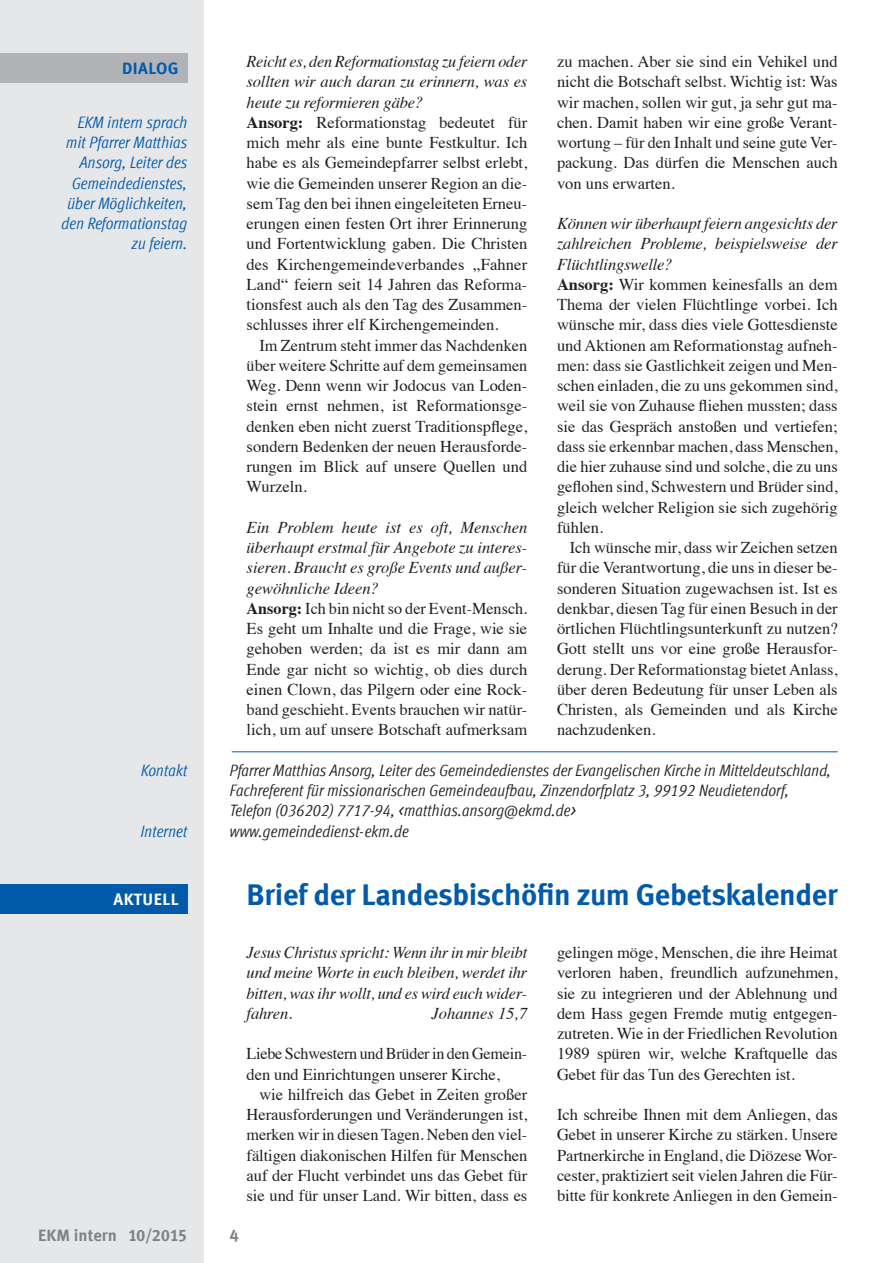
<style>
.page{position:relative;width:893px;height:1263px;background:#fff}
.page>*{position:absolute;margin:0;border:0;box-sizing:border-box;transform-origin:0 0}
.t1{font:700 30px "Meta Offc";letter-spacing:-.015em;color:#015aaa}
.t2{font:16.5px/20.2px "Times";color:#231f20;text-align:justify}
.t3{font:italic 16.5px/20.2px "Times";letter-spacing:-.01em;color:#231f20;text-align:justify}
.t4{font:italic condensed 16.5px/20.2px "Meta Offc";letter-spacing:-.005em;color:#231f20}
.t5{font:italic condensed 16.5px/20.2px "Meta Offc";letter-spacing:-.005em;color:#015aaa;text-align:right}
.t6{font:700 16.5px "Meta Offc";color:#808285}
.t7{font:700 16.5px "Meta Offc";letter-spacing:.025em;color:#fff}
.t8{font:700 16.5px "Meta Offc";letter-spacing:.025em;color:#015aaa}
.s1{font-weight:700}
.s2{font-style:italic}
</style>
<div class="page">
<div style="left:0;top:0;width:204px;height:1263px;background:#e6e7e9"></div>
<div style="left:0;top:53px;width:187px;height:30px;background:#b2b3b7"></div>
<hr style="left:232px;top:751px;width:606px;height:1px;background:#015aaa">
<div style="left:0;top:884px;width:187px;height:30px;background:#015aaa"></div>
<p class="t8" style="left:122px;top:59px;width:58px">DIALOG</p>
<p class="t3" style="left:247px;top:50px;width:282px">Reicht es, den Reformationstag zu feiern oder</p>
<p class="t3" style="left:247px;top:71px;width:282px">sollten wir auch daran zu erinnern, was es</p>
<p class="t3" style="left:247px;top:91px;width:178px">heute zu reformieren gäbe?</p>
<p class="t2" style="left:247px;top:111px;width:282px"><span class="s1">Ansorg:</span> Reformationstag bedeutet für</p>
<p class="t2" style="left:247px;top:131px;width:282px">mich mehr als eine bunte Festkultur. Ich</p>
<p class="t2" style="left:247px;top:151px;width:282px">habe es als Gemeindepfarrer selbst erlebt,</p>
<p class="t2" style="left:247px;top:171px;width:282px">wie die Gemeinden unserer Region an die-</p>
<p class="t2" style="left:247px;top:192px;width:282px">sem Tag den bei ihnen eingeleiteten Erneu-</p>
<p class="t2" style="left:247px;top:212px;width:282px">erungen einen festen Ort ihrer Erinnerung</p>
<p class="t2" style="left:247px;top:232px;width:282px">und Fortentwicklung gaben. Die Christen</p>
<p class="t2" style="left:247px;top:252px;width:282px">des Kirchengemeindeverbandes „Fahner</p>
<p class="t2" style="left:247px;top:273px;width:282px">Land“ feiern seit 14 Jahren das Reforma-</p>
<p class="t2" style="left:247px;top:293px;width:282px">tionsfest auch als den Tag des Zusammen-</p>
<p class="t2" style="left:247px;top:313px;width:254px">schlusses ihrer elf Kirchengemeinden.</p>
<p class="t2" style="left:259px;top:333px;width:269px">Im Zentrum steht immer das Nachdenken</p>
<p class="t2" style="left:247px;top:354px;width:282px">über weitere Schritte auf dem gemeinsamen</p>
<p class="t2" style="left:247px;top:374px;width:282px">Weg. Denn wenn wir Jodocus van Loden-</p>
<p class="t2" style="left:247px;top:394px;width:282px">stein ernst nehmen, ist Reformationsge-</p>
<p class="t2" style="left:247px;top:414px;width:282px">denken eben nicht zuerst Traditionspflege,</p>
<p class="t2" style="left:247px;top:435px;width:282px">sondern Bedenken der neuen Herausforde-</p>
<p class="t2" style="left:247px;top:455px;width:282px">rungen im Blick auf unsere Quellen und</p>
<p class="t2" style="left:247px;top:475px;width:62px">Wurzeln.</p>
<p class="t2" style="left:247px;top:516px;width:282px;text-align:left"><span class="s2">Ein Problem heute ist es oft, Menschen überhaupt erstmal für Angebote zu interes&shy;sieren. Braucht es große Events und außer&shy;gewöhnliche Ideen?<br></span><span class="s1">Ansorg:</span> Ich bin nicht so der Event-Mensch.<br>Es geht um Inhalte und die Frage, wie sie gehoben werden; da ist es mir dann am Ende gar nicht so wichtig, ob dies durch einen Clown, das Pilgern oder eine Rock&shy;band geschieht. Events brauchen wir natür&shy;lich, um auf unsere Botschaft aufmerksam</p>
<p class="t5" style="left:61px;top:112px;width:128px">EKM intern sprach mit Pfarrer Matthias<br>Ansorg, Leiter des<br>Gemeindedienstes, über Möglichkeiten, den Reformationstag zu feiern.</p>
<p class="t2" style="left:557px;top:50px;width:282px">zu machen. Aber sie sind ein Vehikel und nicht die Botschaft selbst. Wichtig ist: Was wir machen, sollen wir gut, ja sehr gut ma&shy;chen. Damit haben wir eine große Verant&shy;wortung – für den Inhalt und seine gute Ver&shy;packung. Das dürfen die Menschen auch von uns erwarten.</p>
<p class="t3" style="left:557px;top:212px;width:282px">Können wir überhaupt feiern angesichts der</p>
<p class="t3" style="left:557px;top:233px;width:282px">zahlreichen Probleme, beispielsweise der</p>
<p class="t3" style="left:557px;top:253px;width:117px">Flüchtlingswelle?</p>
<p class="t2" style="left:557px;top:273px;width:282px"><span class="s1">Ansorg:</span> Wir kommen keinesfalls an dem</p>
<p class="t2" style="left:557px;top:293px;width:282px">Thema der vielen Flüchtlinge vorbei. Ich</p>
<p class="t2" style="left:557px;top:313px;width:282px">wünsche mir, dass dies viele Gottesdienste</p>
<p class="t2" style="left:557px;top:333px;width:282px">und Aktionen am Reformationstag aufneh-</p>
<p class="t2" style="left:557px;top:354px;width:282px">men: dass sie Gastlichkeit zeigen und Men-</p>
<p class="t2" style="left:557px;top:374px;width:282px">schen einladen, die zu uns gekommen sind,</p>
<p class="t2" style="left:557px;top:394px;width:282px">weil sie von Zuhause fliehen mussten; dass</p>
<p class="t2" style="left:557px;top:414px;width:282px">sie das Gespräch anstoßen und vertiefen;</p>
<p class="t2" style="left:557px;top:435px;width:282px">dass sie erkennbar machen, dass Menschen,</p>
<p class="t2" style="left:557px;top:455px;width:282px">die hier zuhause sind und solche, die zu uns</p>
<p class="t2" style="left:557px;top:475px;width:282px">geflohen sind, Schwestern und Brüder sind,</p>
<p class="t2" style="left:557px;top:495px;width:282px">gleich welcher Religion sie sich zugehörig</p>
<p class="t2" style="left:557px;top:516px;width:48px">fühlen.</p>
<p class="t2" style="left:570px;top:536px;width:269px">Ich wünsche mir, dass wir Zeichen setzen</p>
<p class="t2" style="left:557px;top:556px;width:282px">für die Verantwortung, die uns in dieser be-</p>
<p class="t2" style="left:557px;top:576px;width:282px">sonderen Situation zugewachsen ist. Ist es</p>
<p class="t2" style="left:557px;top:597px;width:282px">denkbar, diesen Tag für einen Besuch in der</p>
<p class="t2" style="left:557px;top:617px;width:282px">örtlichen Flüchtlingsunterkunft zu nutzen?</p>
<p class="t2" style="left:557px;top:637px;width:282px">Gott stellt uns vor eine große Herausfor-</p>
<p class="t2" style="left:557px;top:657px;width:282px">derung. Der Reformationstag bietet Anlass,</p>
<p class="t2" style="left:557px;top:678px;width:282px">über deren Bedeutung für unser Leben als</p>
<p class="t2" style="left:557px;top:698px;width:282px">Christen, als Gemeinden und als Kirche</p>
<p class="t2" style="left:557px;top:718px;width:100px">nachzudenken.</p>
<p class="t5" style="left:141px;top:760px;width:48px">Kontakt</p>
<p class="t5" style="left:140px;top:821px;width:48px">Internet</p>
<p class="t4" style="left:230px;top:760px;width:603px">Pfarrer Matthias Ansorg, Leiter des Gemeindedienstes der Evangelischen Kirche in Mitteldeutschland, Fachreferent für missionarischen Gemeindeaufbau, Zinzendorfplatz 3, 99192 Neudietendorf, Telefon (036202) 7717-94, &lt;matthias.ansorg@ekmd.de&gt;<br>www.gemeindedienst-ekm.de</p>
<p class="t7" style="left:113px;top:889px;width:67px">AKTUELL</p>
<p class="t1" style="left:247px;top:877px;width:593px">Brief der Landesbischöfin zum Gebetskalender</p>
<p class="t3" style="left:247px;top:941px;width:282px">Jesus Christus spricht: Wenn ihr in mir bleibt und meine Worte in euch bleiben, werdet ihr bitten, was ihr wollt, und es wird euch wider&shy;fahren.</p>
<p class="t3" style="left:432px;top:1002px;width:97px">Johannes 15,7</p>
<p class="t2" style="left:247px;top:1042px;width:282px">Liebe Schwestern und Brüder in den Gemein-</p>
<p class="t2" style="left:247px;top:1062px;width:255px">den und Einrichtungen unserer Kirche,</p>
<p class="t2" style="left:259px;top:1083px;width:269px">wie hilfreich das Gebet in Zeiten großer</p>
<p class="t2" style="left:247px;top:1103px;width:282px">Herausforderungen und Veränderungen ist,</p>
<p class="t2" style="left:247px;top:1123px;width:282px">merken wir in diesen Tagen. Neben den viel-</p>
<p class="t2" style="left:247px;top:1143px;width:282px">fältigen diakonischen Hilfen für Menschen</p>
<p class="t2" style="left:247px;top:1164px;width:282px">auf der Flucht verbindet uns das Gebet für</p>
<p class="t2" style="left:247px;top:1184px;width:282px">sie und für unser Land. Wir bitten, dass es</p>
<p class="t6" style="left:38px;top:1226px;width:150px">EKM intern 10/2015</p>
<p class="t6" style="left:230px;top:1226px;width:11px">4</p>
<p class="t2" style="left:557px;top:941px;width:282px">gelingen möge, Menschen, die ihre Heimat verloren haben, freundlich aufzunehmen, sie zu integrieren und der Ablehnung und dem Hass gegen Fremde mutig entgegen&shy;zutreten. Wie in der Friedlichen Revolution 1989 spüren wir, welche Kraftquelle das Gebet für das Tun des Gerechten ist.</p>
<p class="t2" style="left:557px;top:1103px;width:282px">Ich schreibe Ihnen mit dem Anliegen, das Gebet in unserer Kirche zu stärken. Unsere Partnerkirche in England, die Diözese Wor&shy;cester, praktiziert seit vielen Jahren die Für&shy;bitte für konkrete Anliegen in den Gemein-</p>
</div>
